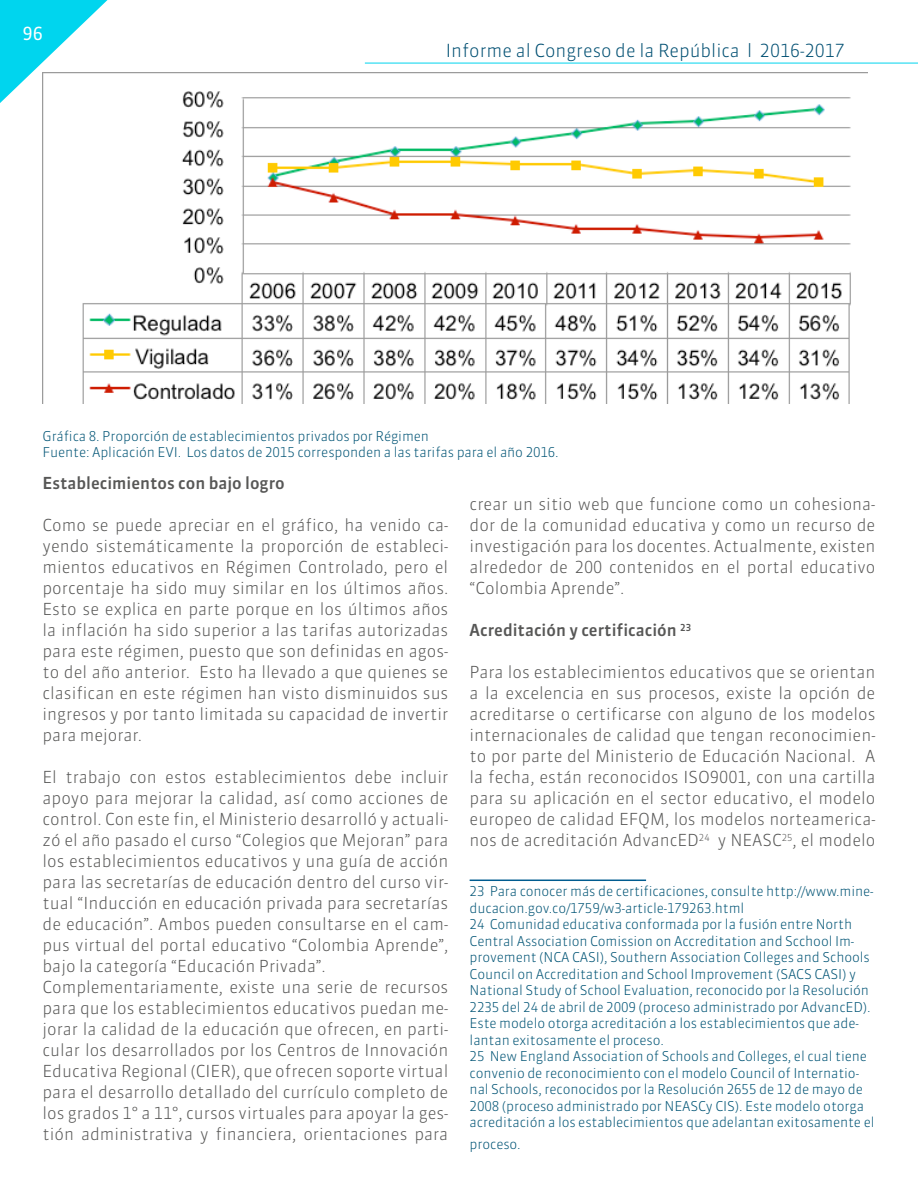
<style>
.page{position:relative;width:918px;height:1188px;background:#fff}
.page>*{position:absolute;margin:0;border:0;box-sizing:border-box;transform-origin:0 0}
.t1{font:300 18px "Sanuk TF";color:#004f72}
.t2{font:18px "Sanuk TF";color:#fff}
.t3{font:300 16.5px/21px "Sanuk TF";color:#575756;text-align:justify}
.t4{font:500 16.5px "Sanuk TF";color:#575756}
.t5{font:300 13.5px/16.5px "Sanuk TF";letter-spacing:-.01em;color:#005475}
</style>
<div class="page">
<svg style="left:0;top:0;width:108px;height:124px"></svg>
<hr style="left:365px;top:63px;width:553px;height:1px;background:#00d5ee">
<img style="left:43px;top:72px;width:824px;height:332px">
<hr style="left:470px;top:880px;width:176px;height:1px;background:#005c90">
<p class="t2" style="left:23px;top:23px;width:22px">96</p>
<p class="t1" style="left:446px;top:39px;width:401px">Informe al Congreso de la República l 2016-2017</p>
<p class="t5" style="left:43px;top:427px;width:518px">Gráfica 8. Proporción de establecimientos privados por Régimen<br>Fuente: Aplicación EVI. Los datos de 2015 corresponden a las tarifas para el año 2016.</p>
<p class="t4" style="left:43px;top:472px;width:244px">Establecimientos con bajo logro</p>
<p class="t3" style="left:43px;top:514px;width:407px">Como se puede apreciar en el gráfico, ha venido ca&shy;yendo sistemáticamente la proporción de estableci&shy;mientos educativos en Régimen Controlado, pero el porcentaje ha sido muy similar en los últimos años.<br>Esto se explica en parte porque en los últimos años la inflación ha sido superior a las tarifas autorizadas para este régimen, puesto que son definidas en agos&shy;to del año anterior. Esto ha llevado a que quienes se clasifican en este régimen han visto disminuidos sus ingresos y por tanto limitada su capacidad de invertir para mejorar.</p>
<p class="t3" style="left:43px;top:766px;width:407px;text-align:left">El trabajo con estos establecimientos debe incluir apoyo para mejorar la calidad, así como acciones de control. Con este fin, el Ministerio desarrolló y actuali&shy;zó el año pasado el curso “Colegios que Mejoran” para los establecimientos educativos y una guía de acción para las secretarías de educación dentro del curso vir&shy;tual “Inducción en educación privada para secretarías de educación”. Ambos pueden consultarse en el cam&shy;pus virtual del portal educativo “Colombia Aprende”, bajo la categoría “Educación Privada”.<br>Complementariamente, existe una serie de recursos para que los establecimientos educativos puedan me&shy;jorar la calidad de la educación que ofrecen, en parti&shy;cular los desarrollados por los Centros de Innovación Educativa Regional (CIER), que ofrecen soporte virtual para el desarrollo detallado del currículo completo de los grados 1° a 11°, cursos virtuales para apoyar la ges&shy;tión administrativa y financiera, orientaciones para</p>
<p class="t3" style="left:470px;top:494px;width:407px">crear un sitio web que funcione como un cohesiona&shy;dor de la comunidad educativa y como un recurso de investigación para los docentes. Actualmente, existen alrededor de 200 contenidos en el portal educativo “Colombia Aprende”.</p>
<p class="t4" style="left:470px;top:620px;width:223px">Acreditación y certificación <sup>23</sup></p>
<p class="t3" style="left:470px;top:662px;width:407px">Para los establecimientos educativos que se orientan a la excelencia en sus procesos, existe la opción de acreditarse o certificarse con alguno de los modelos internacionales de calidad que tengan reconocimien&shy;to por parte del Ministerio de Educación Nacional. A la fecha, están reconocidos ISO9001, con una cartilla para su aplicación en el sector educativo, el modelo europeo de calidad EFQM, los modelos norteamerica&shy;nos de acreditación AdvancED<sup>24</sup> y NEASC<sup>25</sup>, el modelo</p>
<p class="t5" style="left:470px;top:883px;width:406px">23 Para conocer más de certificaciones, consulte http://www.mine&shy;ducacion.gov.co/1759/w3-article-179263.html<br>24 Comunidad educativa conformada por la fusión entre North Central Association Comission on Accreditation and Scchool Im&shy;provement (NCA CASI), Southern Association Colleges and Schools Council on Accreditation and School Improvement (SACS CASI) y National Study of School Evaluation, reconocido por la Resolución 2235 del 24 de abril de 2009 (proceso administrado por AdvancED).<br>Este modelo otorga acreditación a los establecimientos que ade&shy;lantan exitosamente el proceso.<br>25 New England Association of Schools and Colleges, el cual tiene convenio de reconocimiento con el modelo Council of Internatio&shy;nal Schools, reconocidos por la Resolución 2655 de 12 de mayo de 2008 (proceso administrado por NEASCy CIS). Este modelo otorga acreditación a los establecimientos que adelantan exitosamente el</p>
<p class="t5" style="left:470px;top:1136px;width:53px">proceso.</p>
</div>
